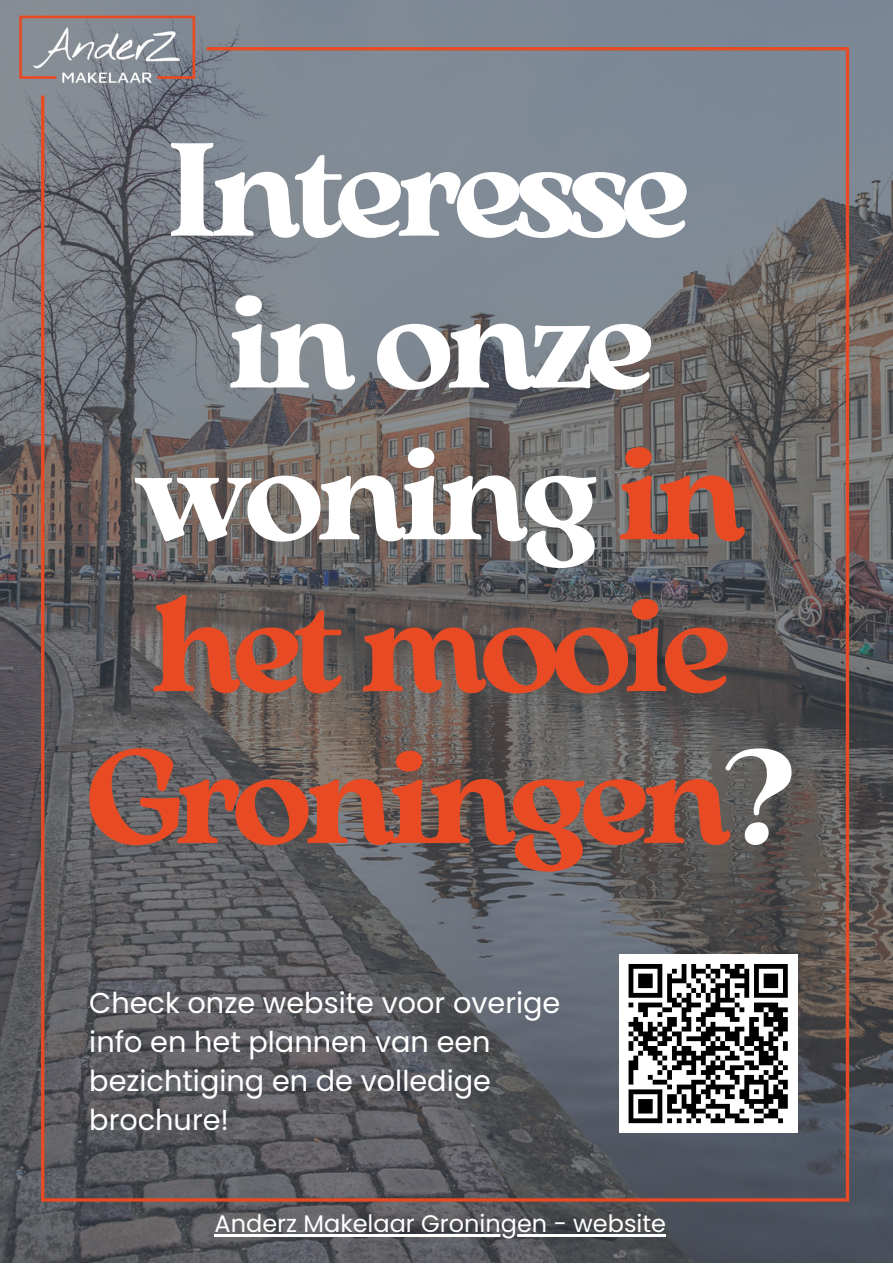
<style>
.page{position:relative;width:893px;height:1264px;background:#fff}
.page>*{position:absolute;margin:0;border:0;box-sizing:border-box;transform-origin:0 0}
.t1{font:700 131.85px/151.8px "Arsenica Antiqua";letter-spacing:-.065em;color:#e84a24;text-align:center}
.t2{font:700 131.85px "Arsenica Antiqua";letter-spacing:-.065em;color:#fff}
.t3{font:28.65px/39px "Poppins";color:#fff}
.t4{font:24px "Poppins";color:#fff}
.s1{color:#fff}
</style>
<div class="page">
<img style="left:0;top:0;width:892px;height:1262px">
<hr style="left:43px;top:1198px;width:802px;height:3px;background:#e84a24">
<hr style="left:206px;top:47px;width:643px;height:3px;background:#e84a24">
<svg style="left:845px;top:50px;width:4px;height:1151px;background:#cd4e30"></svg>
<hr style="left:41px;top:96px;width:3px;height:1105px;background:#e84a24">
<img style="left:0;top:0;width:274px;height:123px">
<div style="left:619px;top:954px;width:178px;height:178px;background:#fff"></div>
<svg style="left:628px;top:964px;width:160px;height:160px"></svg>
<hr style="left:214px;top:1234px;width:452px;height:2px;background:#fff">
<p class="t2" style="left:166px;top:140px;width:525px">Interesse</p>
<p class="t1" style="left:85px;top:277px;width:712px"><span class="s1">in onze woning</span> in het mooie<br>Groningen<span class="s1">?</span></p>
<p class="t3" style="left:89px;top:983px;width:472px">Check onze website voor overige info en het plannen van een bezichtiging en de volledige brochure!</p>
<p class="t4" style="left:214px;top:1206px;width:453px">Anderz Makelaar Groningen - website</p>
</div>
